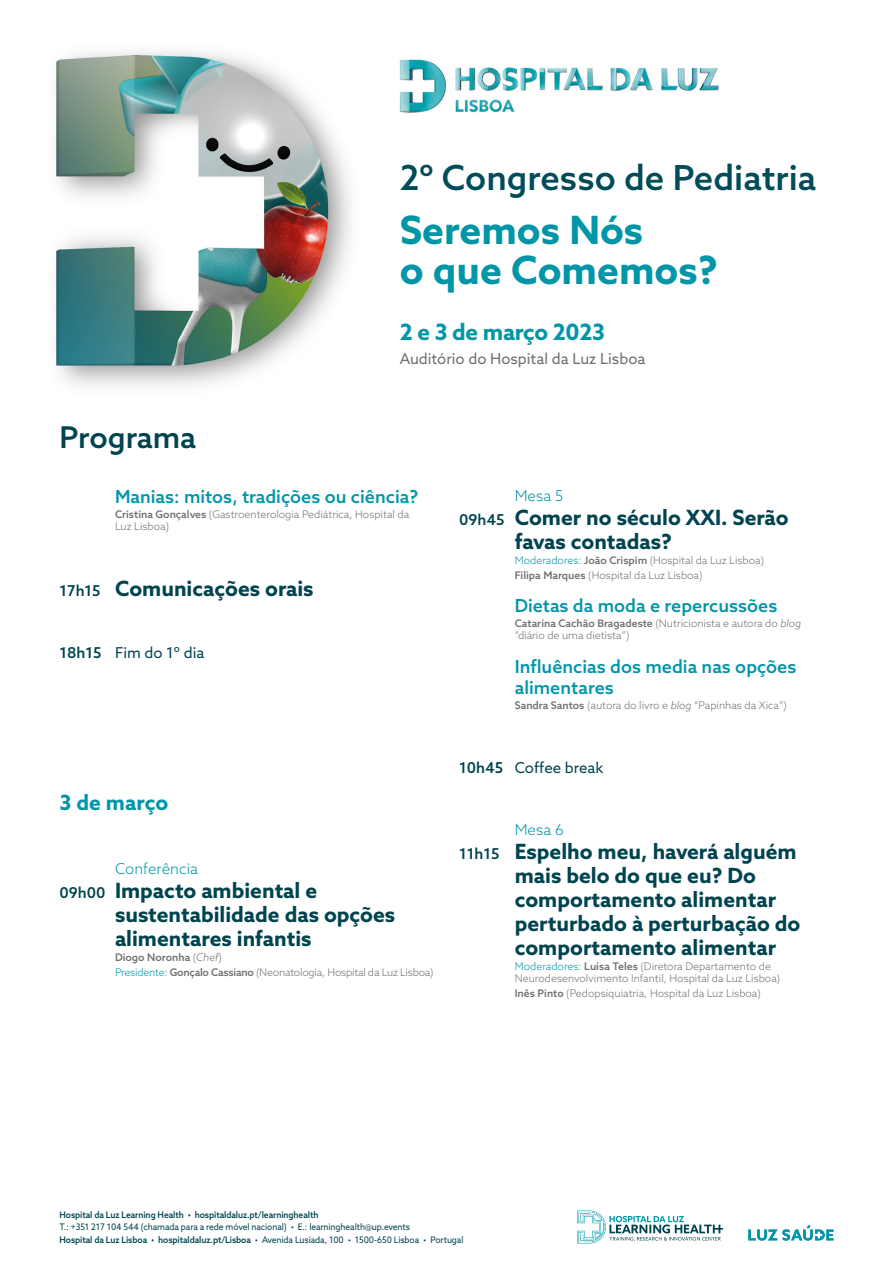
<style>
.page{position:relative;width:893px;height:1263px;background:#fff}
.page>*{position:absolute;margin:0;border:0;box-sizing:border-box;transform-origin:0 0}
.t1{font:700 39px/40.5px "Azo Sans";color:#0096a8}
.t2{font:500 34.5px "Azo Sans";color:#004c59}
.t3{font:500 30px "Azo Sans";color:#00444f}
.t4{font:700 22.5px "Azo Sans";letter-spacing:-.015em;color:#0096a8}
.t5{font:700 21px/24px "Azo Sans";color:#00444f}
.t6{font:700 21px "Azo Sans";color:#0096a8}
.t7{font:500 18px/21px "Azo Sans";color:#0096a8}
.t8{font:15px "Azo Sans";color:#00444f}
.t9{font:15px "Azo Sans";color:#706f6f}
.t10{font:300 15px "Azo Sans";color:#0096a8}
.t11{font:300 10.5px/12px "Azo Sans";color:#706f6f}
.t12{font:300 10.5px/15px "Azo Sans";letter-spacing:-.02em;color:#706f6f}
.t13{font:9px/13.5px "Azo Sans";letter-spacing:-.01em;color:#00444f;scale:.95 1}
.t14{font:500 9px "Azo Sans";letter-spacing:-.01em;color:#00444f;scale:.95 1}
.s1{font-weight:500}
.s2{font-weight:500;font-size:15px}
.s3{font-style:italic}
.s4{color:#0096a8}
</style>
<div class="page">
<img style="left:399px;top:59px;width:320px;height:55px">
<img style="left:56px;top:51px;width:295px;height:335px">
<svg style="left:577px;top:1210px;width:146px;height:33px"></svg>
<svg style="left:748px;top:1225px;width:85px;height:15px"></svg>
<h2 class="t2" style="left:400px;top:155px;width:418px">2º Congresso de Pediatria</h2>
<h1 class="t1" style="left:400px;top:209px;width:320px">Seremos Nós<br>o que Comemos?</h1>
<h3 class="t3" style="left:60px;top:418px;width:138px">Programa</h3>
<h3 class="t4" style="left:400px;top:317px;width:207px">2 e 3 de março 2023</h3>
<h3 class="t9" style="left:400px;top:348px;width:247px">Auditório do Hospital da Luz Lisboa</h3>
<h3 class="t7" style="left:115px;top:486px;width:305px">Manias: mitos, tradições ou ciência?</h3>
<p class="t11" style="left:115px;top:508px;width:296px"><span class="s1">Cristina Gonçalves</span> (Gastroenterologia Pediátrica, Hospital da<br>Luz Lisboa)</p>
<h3 class="t5" style="left:60px;top:577px;width:256px"><span class="s2">17h15</span> Comunicações orais</h3>
<h3 class="t8" style="left:60px;top:643px;width:146px"><span class="s1">18h15</span> Fim do 1º dia</h3>
<h3 class="t6" style="left:60px;top:789px;width:110px">3 de março</h3>
<h3 class="t10" style="left:115px;top:858px;width:85px">Conferência</h3>
<h3 class="t5" style="left:115px;top:878px;width:282px;text-indent:-55px"><span class="s2">09h00</span> Impacto ambiental e sustentabilidade das opções alimentares infantis</h3>
<p class="t12" style="left:115px;top:949px;width:320px"><span class="s1">Diogo Noronha</span> (<span class="s3">Chef</span>)<br><span class="s4">Presidente:</span> <span class="s1">Gonçalo Cassiano</span> (Neonatologia, Hospital da Luz Lisboa)</p>
<h3 class="t10" style="left:515px;top:485px;width:50px">Mesa 5</h3>
<h3 class="t5" style="left:515px;top:505px;width:275px;text-indent:-56px"><span class="s2">09h45</span> Comer no século XXI. Serão favas contadas?</h3>
<p class="t11" style="left:515px;top:552px;width:251px;line-height:15px"><span class="s4">Moderadores:</span> <span class="s1">João Crispim</span> (Hospital da Luz Lisboa)<br><span class="s1">Filipa Marques</span> (Hospital da Luz Lisboa)</p>
<h3 class="t7" style="left:515px;top:595px;width:264px">Dietas da moda e repercussões</h3>
<p class="t11" style="left:515px;top:617px;width:288px"><span class="s1">Catarina Cachão Bragadeste</span> (Nutricionista e autora do <span class="s3">blog </span>“diário de uma dietista”)</p>
<h3 class="t7" style="left:515px;top:656px;width:283px">Influências dos media nas opções alimentares</h3>
<p class="t11" style="left:515px;top:699px;width:274px"><span class="s1">Sandra Santos</span> (autora do livro e <span class="s3">blog</span> “Papinhas da Xica”)</p>
<h3 class="t8" style="left:459px;top:757px;width:146px"><span class="s1">10h45</span> Coffee break</h3>
<h3 class="t10" style="left:515px;top:819px;width:51px">Mesa 6</h3>
<h3 class="t5" style="left:515px;top:839px;width:287px;text-indent:-56px"><span class="s2">11h15</span> Espelho meu, haverá alguém mais belo do que eu? Do comportamento alimentar perturbado à perturbação do comportamento alimentar</h3>
<p class="t11" style="left:515px;top:960px;width:267px"><span class="s4">Moderadores:</span> <span class="s1">Luísa Teles</span> (Diretora Departamento de<br>Neurodesenvolvimento Infantil, Hospital da Luz Lisboa)</p>
<p class="t11" style="left:515px;top:987px;width:248px"><span class="s1">Inês Pinto</span> (Pedopsiquiatria, Hospital da Luz Lisboa)</p>
<p class="t14" style="left:60px;top:1209px;width:274px">Hospital da Luz Learning Health • hospitaldaluz.pt/learninghealth</p>
<p class="t13" style="left:60px;top:1220px;width:427px">T.: +351 217 104 544 (chamada para a rede móvel nacional) • E.: learninghealth@up.events<br><span class="s1">Hospital da Luz Lisboa • hospitaldaluz.pt/Lisboa</span> • Avenida Lusíada, 100 • 1500-650 Lisboa • Portugal</p>
</div>
